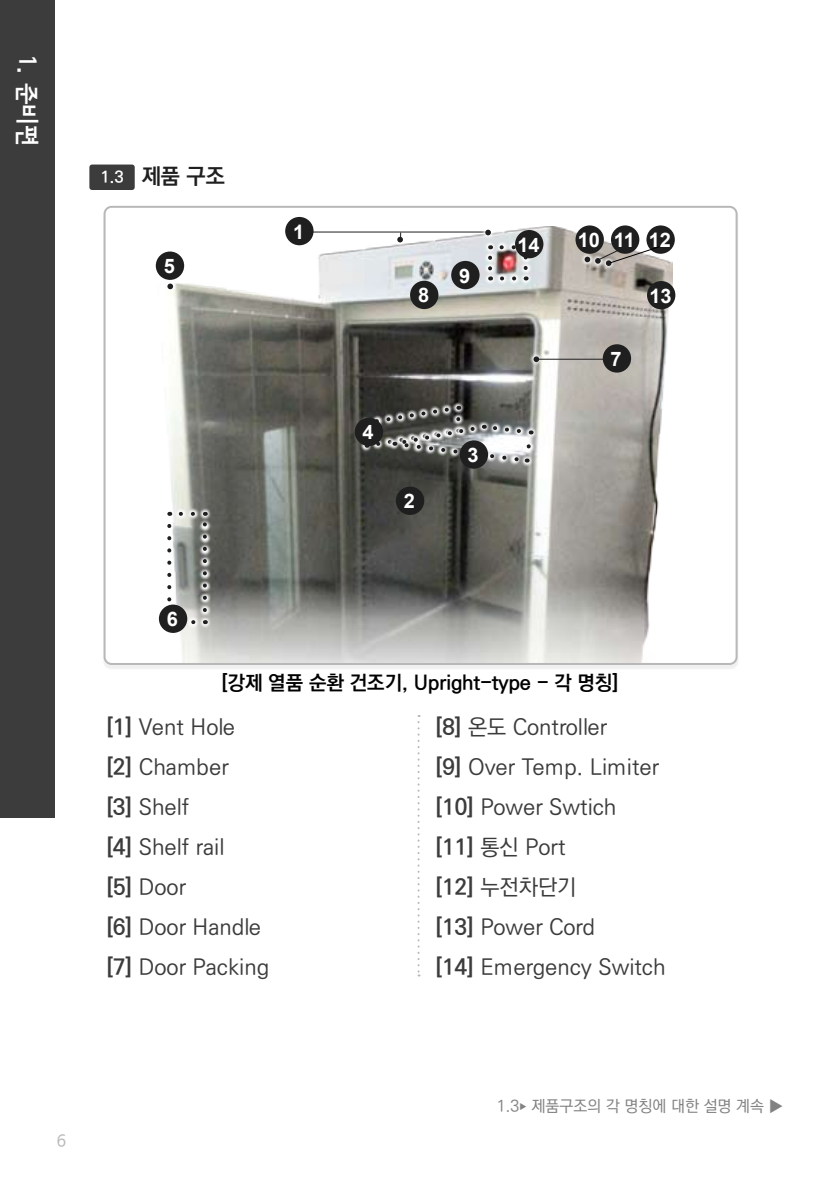
<style>
.page{position:relative;width:840px;height:1191px;background:#fff}
.page>*{position:absolute;margin:0;border:0;box-sizing:border-box;transform-origin:0 0}
.t1{font:24px "Seoul Namsan EB";color:#fff}
.t2{font:500 22px/40px "Ko Pub Dotum";color:#3c3c3c}
.t3{font:700 22px "Ko Pub Dotum";color:#201f20}
.t4{font:700 20px "Ko Pub Dotum";color:#000}
.t5{font:700 20px "Arial";color:#fff}
.t6{font:500 16px "Ko Pub Dotum";color:#828282}
.t7{font:16px "Nanum Barun Gothic";color:#b9b8b9}
.s1{font-size:16px;color:#fff}
.s2{font-weight:700}
</style>
<div class="page">
<div style="left:0;top:0;width:55px;height:817px;background:#3c3c3c"></div>
<div style="left:89px;top:164px;width:46px;height:26px;background:#3c3c3c;border-radius:3px"></div>
<svg style="left:417px;top:715px;width:2px;height:261px"></svg>
<div style="left:102px;top:208px;width:643px;height:468px;background:#000;opacity:.06"></div>
<div style="left:104px;top:207px;width:632px;height:457px;background:#fff;border-radius:7px"></div>
<img style="left:157px;top:227px;width:515px;height:435px">
<div style="left:103px;top:206px;width:634px;height:459px;border:2px solid #b9b8b9;border-radius:7px"></div>
<svg style="left:161px;top:506px;width:114px;height:170px"></svg>
<svg style="left:186px;top:620px;width:13px;height:4px"></svg>
<svg style="left:167px;top:526px;width:4px;height:79px"></svg>
<svg style="left:203px;top:512px;width:4px;height:98px"></svg>
<svg style="left:169px;top:512px;width:24px;height:4px"></svg>
<svg style="left:358px;top:400px;width:169px;height:116px;background:#40403c"></svg>
<svg style="left:482px;top:239px;width:114px;height:110px;background:#a6a29a"></svg>
<svg style="left:161px;top:278px;width:69px;height:68px"></svg>
<svg style="left:167px;top:283px;width:6px;height:6px"></svg>
<svg style="left:578px;top:251px;width:11px;height:68px"></svg>
<svg style="left:589px;top:266px;width:10px;height:55px"></svg>
<svg style="left:599px;top:254px;width:69px;height:69px;background:#afa8a1"></svg>
<svg style="left:527px;top:351px;width:69px;height:68px;fill:#bebbb4"></svg>
<svg style="left:533px;top:356px;width:6px;height:6px"></svg>
<div style="left:159px;top:604px;width:28px;height:29px;background:#201f20;border-radius:50%"></div>
<div style="left:156px;top:251px;width:28px;height:29px;background:#201f20;border-radius:50%"></div>
<div style="left:285px;top:217px;width:28px;height:28px;background:#201f20;border-radius:50%"></div>
<div style="left:451px;top:261px;width:28px;height:28px;background:#201f20;border-radius:50%"></div>
<div style="left:410px;top:281px;width:28px;height:28px;background:#201f20;border-radius:50%"></div>
<div style="left:354px;top:418px;width:29px;height:28px;background:#201f20;border-radius:50%"></div>
<svg style="left:386px;top:419px;width:215px;height:112px;background:#81807b"></svg>
<svg style="left:364px;top:405px;width:170px;height:59px;background:#737472"></svg>
<div style="left:459px;top:440px;width:29px;height:29px;background:#201f20;border-radius:50%"></div>
<div style="left:602px;top:344px;width:28px;height:28px;background:#201f20;border-radius:50%"></div>
<div style="left:575px;top:225px;width:28px;height:29px;background:#201f20;border-radius:50%"></div>
<div style="left:610px;top:225px;width:29px;height:29px;background:#201f20;border-radius:50%"></div>
<div style="left:646px;top:225px;width:28px;height:29px;background:#201f20;border-radius:50%"></div>
<div style="left:646px;top:281px;width:29px;height:28px;background:#201f20;border-radius:50%"></div>
<hr style="left:536px;top:359px;width:70px;height:1px;background:#201f20">
<svg style="left:584px;top:245px;width:76px;height:21px"></svg>
<hr style="left:312px;top:231px;width:174px;height:1px;background:#201f20">
<svg style="left:479px;top:226px;width:68px;height:66px;background:#b5b1b2"></svg>
<svg style="left:485px;top:230px;width:5px;height:5px"></svg>
<svg style="left:391px;top:231px;width:68px;height:68px"></svg>
<svg style="left:397px;top:232px;width:6px;height:10px"></svg>
<p class="t1" style="left:41px;top:55px;width:91px;rotate:90deg">1. 준비편</p>
<p class="t3" style="left:101px;top:165px;width:125px"><span class="s1">1.3</span> 제품 구조</p>
<p class="t5" style="left:164px;top:253px;width:13px">5</p>
<p class="t5" style="left:167px;top:606px;width:13px">6</p>
<p class="t5" style="left:293px;top:218px;width:13px">1</p>
<p class="t5" style="left:418px;top:282px;width:13px">8</p>
<p class="t5" style="left:459px;top:262px;width:13px">9</p>
<p class="t5" style="left:362px;top:419px;width:13px">4</p>
<p class="t5" style="left:403px;top:488px;width:13px">2</p>
<p class="t5" style="left:467px;top:442px;width:13px">3</p>
<p class="t5" style="left:517px;top:231px;width:24px">14</p>
<p class="t5" style="left:577px;top:227px;width:95px">10 11 12</p>
<p class="t5" style="left:610px;top:346px;width:13px">7</p>
<p class="t5" style="left:649px;top:282px;width:24px">13</p>
<p class="t4" style="left:221px;top:672px;width:398px">[강제 열품 순환 건조기, Upright-type - 각 명칭]</p>
<p class="t2" style="left:106px;top:707px;width:164px"><span class="s2">[1]</span> Vent Hole<br><span class="s2">[2]</span> Chamber<br><span class="s2">[3]</span> Shelf<br><span class="s2">[4]</span> Shelf rail<br><span class="s2">[5]</span> Door<br><span class="s2">[6]</span> Door Handle <span class="s2">[7]</span> Door Packing</p>
<p class="t2" style="left:435px;top:707px;width:231px"><span class="s2">[8]</span> 온도 Controller<br><span class="s2">[9]</span> Over Temp. Limiter <span class="s2">[10]</span> Power Swtich<br><span class="s2">[11]</span> 통신 Port<br><span class="s2">[12]</span> 누전차단기<br><span class="s2">[13]</span> Power Cord<br><span class="s2">[14]</span> Emergency Switch</p>
<p class="t7" style="left:57px;top:1132px;width:11px">6</p>
<p class="t6" style="left:496px;top:1098px;width:288px">1.3<sup>▶</sup> 제품구조의 각 명칭에 대한 설명 계속 ▶</p>
</div>
